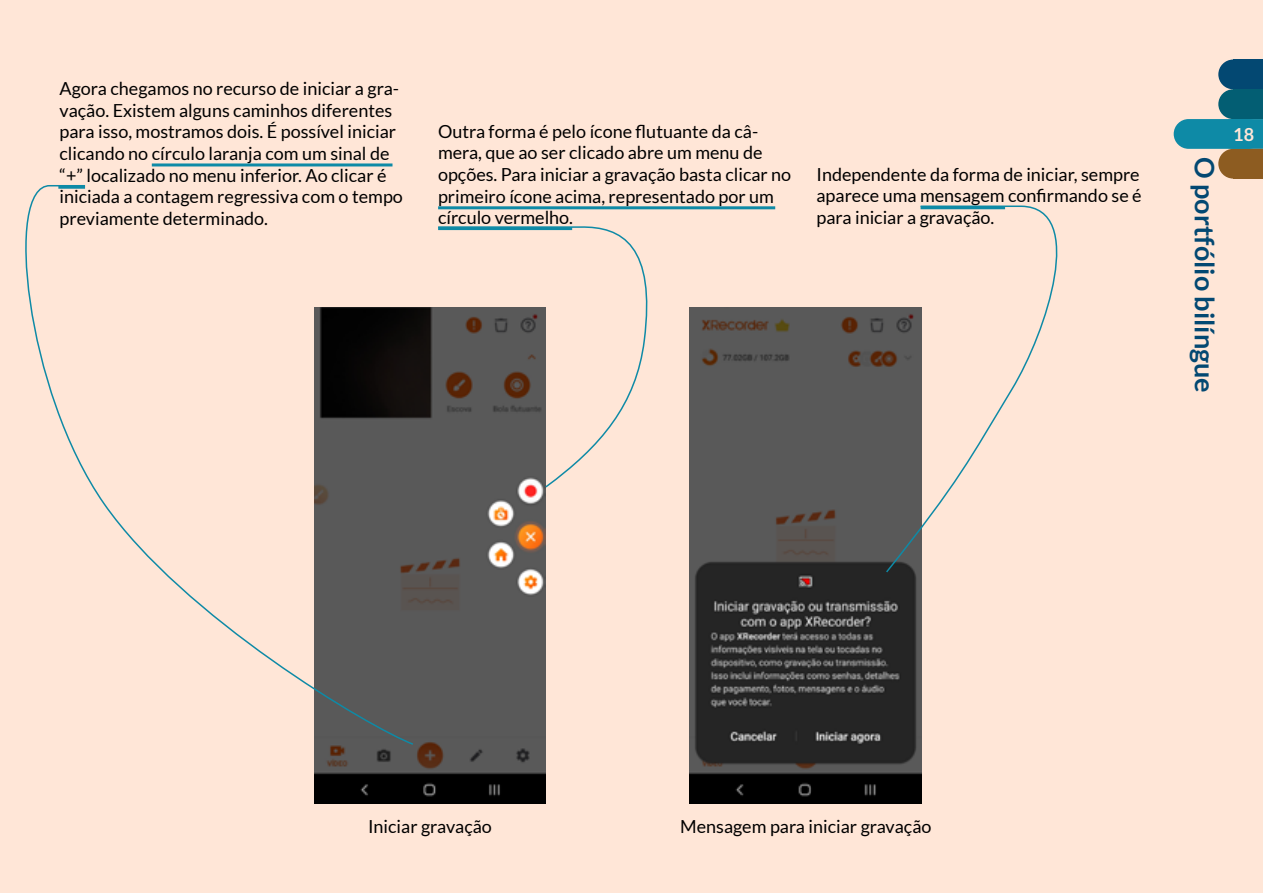
<style>
.page{position:relative;width:1263px;height:893px;background:#ffe6d7}
.page>*{position:absolute;margin:0;border:0;box-sizing:border-box;transform-origin:0 0}
.t1{font:700 27px "Lato";color:#034872}
.t2{font:18px/21.6px "Lato";color:#000}
.t3{font:700 18px "Lato";color:#ffe6d7}
</style>
<div class="page">
<svg style="left:1218px;top:60px;width:45px;height:119px"></svg>
<div style="left:1233px;top:60px;width:30px;height:29px;background:#034872"></div>
<div style="left:1233px;top:89px;width:30px;height:30px;background:#035e73"></div>
<div style="left:1233px;top:149px;width:30px;height:30px;background:#8d5c21"></div>
<div style="left:1174px;top:119px;width:89px;height:30px;background:#0e8aa6;border-radius:15px"></div>
<img style="left:314px;top:308px;width:232px;height:495px">
<img style="left:690px;top:308px;width:232px;height:495px">
<hr style="left:152px;top:163px;width:240px;height:3px;background:#0e8aa6">
<hr style="left:438px;top:206px;width:337px;height:3px;background:#0e8aa6">
<svg style="left:25px;top:185px;width:390px;height:561px"></svg>
<svg style="left:437px;top:226px;width:211px;height:263px"></svg>
<svg style="left:884px;top:205px;width:174px;height:369px"></svg>
<p class="t2" style="left:60px;top:78px;width:345px">Agora chegamos no recurso de iniciar a gra&shy;vação. Existem alguns caminhos diferentes para isso, mostramos dois. É possível iniciar clicando no círculo laranja com um sinal de “+” localizado no menu inferior. Ao clicar é iniciada a contagem regressiva com o tempo previamente determinado.</p>
<p class="t2" style="left:438px;top:120px;width:355px">Outra forma é pelo ícone flutuante da câ&shy;mera, que ao ser clicado abre um menu de opções. Para iniciar a gravação basta clicar no primeiro ícone acima, representado por um círculo vermelho.</p>
<p class="t2" style="left:816px;top:163px;width:327px;text-align:justify">Independente da forma de iniciar, sempre aparece uma mensagem confirmando se é para iniciar a gravação.</p>
<h1 class="t1" style="left:1220px;top:157px;width:237px;rotate:90deg">O portfólio bilíngue</h1>
<p class="t3" style="left:1233px;top:124px;width:22px">18</p>
<p class="t2" style="left:368px;top:816px;width:125px">Iniciar gravação</p>
<p class="t2" style="left:680px;top:816px;width:253px">Mensagem para iniciar gravação</p>
</div>
